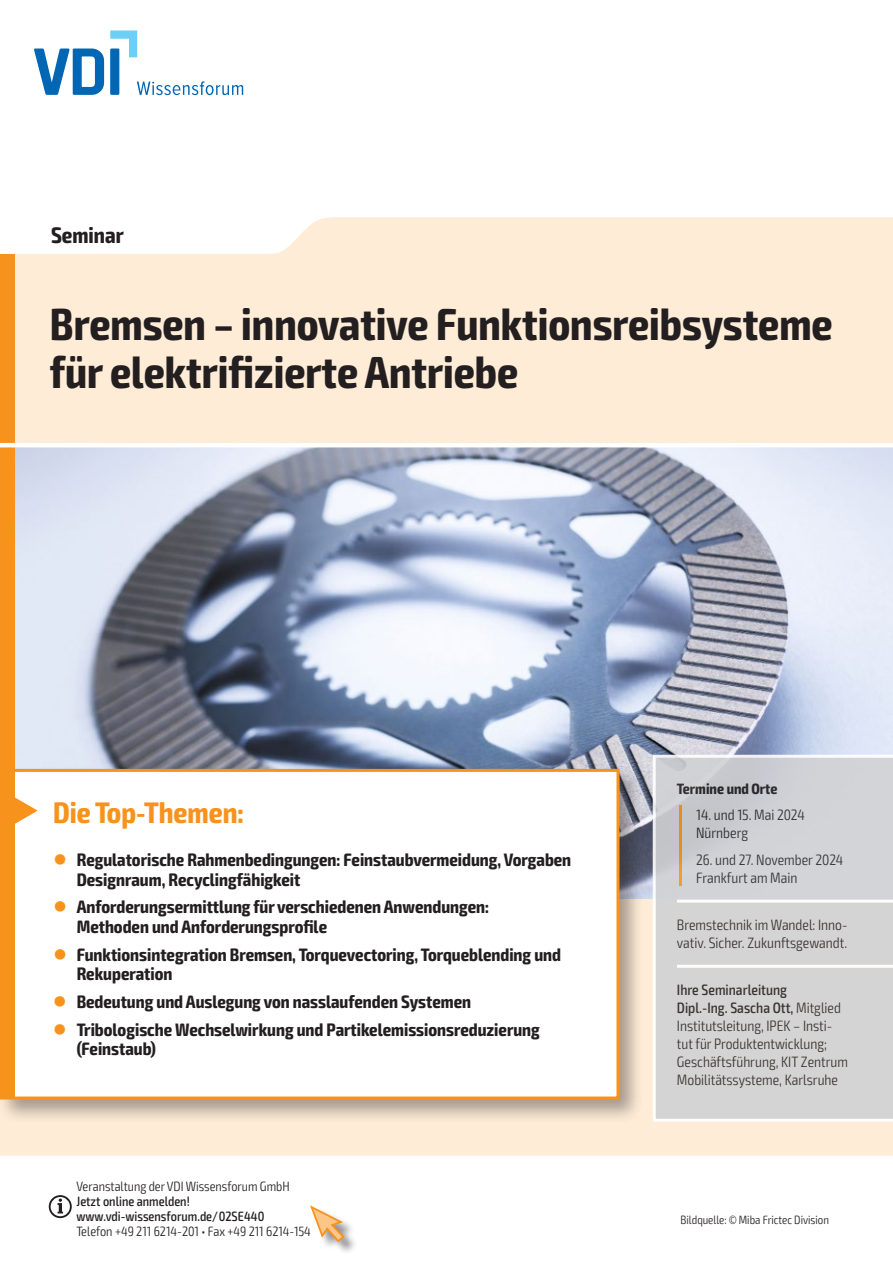
<style>
.page{position:relative;width:893px;height:1263px;background:#fff}
.page>*{position:absolute;margin:0;border:0;box-sizing:border-box;transform-origin:0 0}
.t1{font:700 condensed 45px/48px "Exo 2";color:#231f20}
.t2{font:700 condensed 29.7px "Exo 2";color:#f7931d}
.t3{font:700 condensed 22.5px "Exo 2";color:#231f20}
.t4{font:700 condensed 18px/19.5px "Exo 2";color:#231f20}
.t5{font:300 condensed 15px/18px "Exo 2";color:#231f20}
.t6{font:700 condensed 15px "Exo 2";color:#231f20}
.t7{font:300 condensed 13.5px "Exo 2";color:#231f20}
.t8{font:500 condensed 13.5px/15px "Exo 2";color:#231f20}
.t9{font:300 condensed 12px "Exo 2";color:#231f20}
.s1{color:#f7931d}
.s2{font-weight:500}
</style>
<div class="page">
<div style="left:0;top:217px;width:893px;height:938px;background:#feecd7"></div>
<img style="left:14px;top:447px;width:879px;height:451px">
<div style="left:0;top:765px;width:644px;height:359px;background:#231f20;opacity:.4"></div>
<div style="left:2px;top:770px;width:616px;height:328px;background:#fff"></div>
<div style="left:3px;top:772px;width:11px;height:324px;background:#f7931d"></div>
<div style="left:0;top:769px;width:619px;height:330px;border:3px solid #f7931d"></div>
<svg style="left:14px;top:796px;width:24px;height:29px"></svg>
<div style="left:0;top:254px;width:14px;height:519px;background:#f7931d"></div>
<div style="left:311px;top:1206px;width:47px;height:49px;background:#231f20;opacity:.5"></div>
<svg style="left:310px;top:1205px;width:36px;height:38px"></svg>
<hr style="left:0;top:443px;width:893px;height:4px;background:#fff">
<svg style="left:653px;top:755px;width:240px;height:367px;background:#d4d4d5"></svg>
<svg style="left:49px;top:1195px;width:23px;height:23px"></svg>
<svg style="left:34px;top:30px;width:209px;height:65px"></svg>
<p class="t3" style="left:51px;top:221px;width:74px">Seminar</p>
<h1 class="t1" style="left:50px;top:301px;width:784px">Bremsen – innovative Funktionsreibsysteme für elektrifizierte Antriebe</h1>
<h2 class="t2" style="left:53px;top:794px;width:192px">Die Top-Themen:</h2>
<p class="t4" style="left:77px;top:850px;width:496px;text-indent:-23px"><span class="s1">●</span> Regulatorische Rahmenbedingungen: Feinstaubvermeidung, Vorgaben<br>Designraum, Recyclingfähigkeit</p>
<p class="t4" style="left:77px;top:898px;width:414px;text-indent:-23px"><span class="s1">●</span> Anforderungsermittlung für verschiedenen Anwendungen:<br>Methoden und Anforderungsprofile</p>
<p class="t4" style="left:77px;top:945px;width:486px;text-indent:-23px"><span class="s1">●</span> Funktionsintegration Bremsen, Torquevectoring, Torqueblending und<br>Rekuperation</p>
<p class="t4" style="left:53px;top:992px;width:419px"><span class="s1">●</span> Bedeutung und Auslegung von nasslaufenden Systemen</p>
<p class="t4" style="left:77px;top:1020px;width:465px;text-indent:-23px"><span class="s1">●</span> Tribologische Wechselwirkung und Partikelemissionsreduzierung (Feinstaub)</p>
<p class="t7" style="left:77px;top:1178px;width:215px">Veranstaltung der VDI Wissensforum GmbH</p>
<p class="t8" style="left:77px;top:1194px;width:189px">Jetzt online anmelden! www.vdi-wissensforum.de/02SE440</p>
<p class="t7" style="left:77px;top:1223px;width:236px">Telefon +49 211 6214-201 • Fax +49 211 6214-154</p>
<p class="t6" style="left:677px;top:779px;width:102px">Termine und Orte</p>
<p class="t5" style="left:696px;top:806px;width:110px">14. und 15. Mai 2024<br>Nürnberg</p>
<p class="t5" style="left:696px;top:851px;width:149px">26. und 27. November 2024<br>Frankfurt am Main</p>
<p class="t5" style="left:677px;top:916px;width:172px">Bremstechnik im Wandel: Inno&shy;vativ. Sicher. Zukunftsgewandt.</p>
<p class="t5" style="left:677px;top:981px;width:173px"><span class="s2">Ihre Seminarleitung<br>Dipl.-Ing. Sascha Ott,</span> Mitglied<br>Institutsleitung, IPEK – Insti&shy;tut für Produktentwicklung;<br>Geschäftsführung, KIT Zentrum<br>Mobilitätssysteme, Karlsruhe</p>
<p class="t9" style="left:681px;top:1212px;width:150px">Bildquelle: © Miba Frictec Division</p>
</div>
